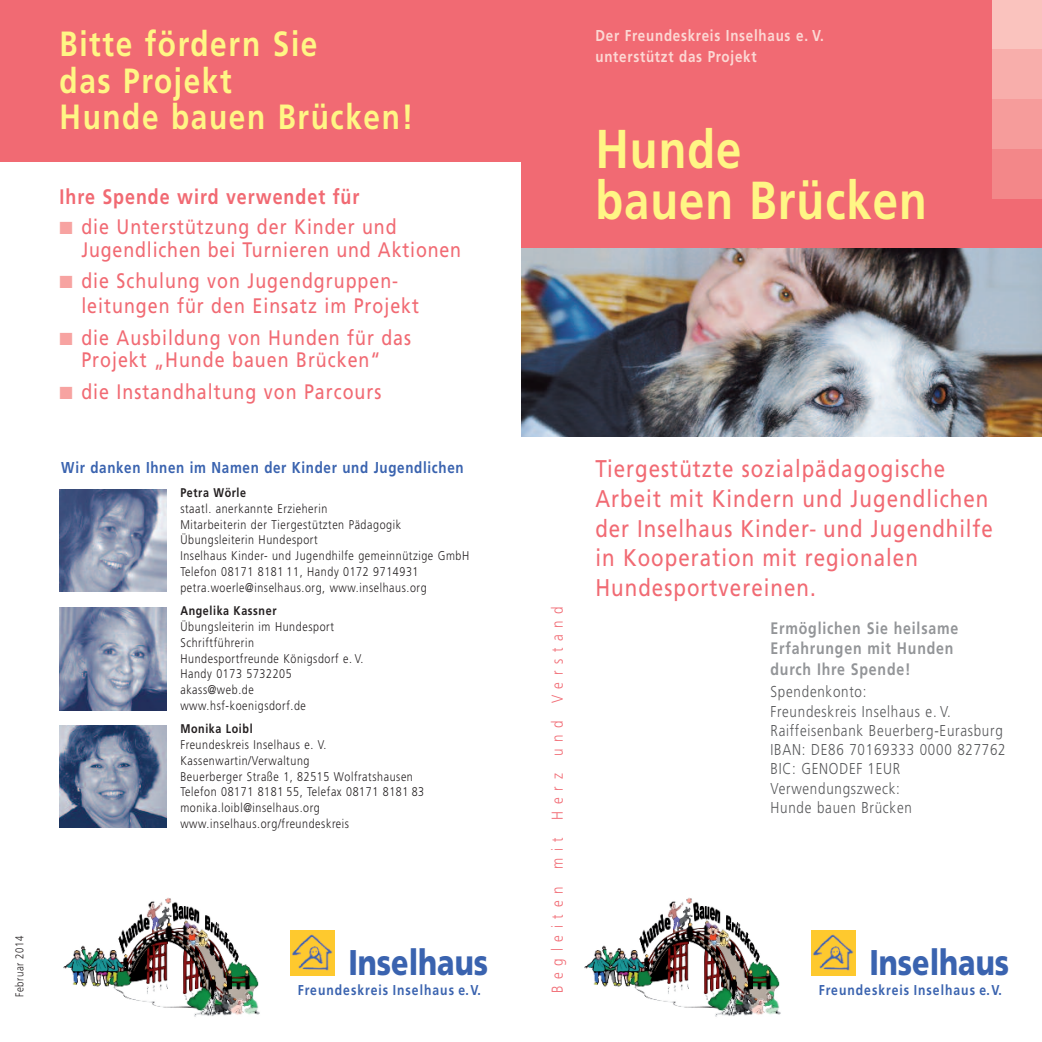
<style>
.page{position:relative;width:1042px;height:1042px;background:#fff}
.page>*{position:absolute;margin:0;border:0;box-sizing:border-box;transform-origin:0 0}
.t1{font:700 53.38px/51.4px "Frutiger";letter-spacing:.02em;color:#fff685;scale:.85 1}
.t2{font:900 35.7px "Frutiger";color:#3a63af;scale:.8 1}
.t3{font:700 35px/36.8px "Frutiger";letter-spacing:.055em;color:#fff685;scale:.85 1}
.t4{font:24.15px/29.8px "Frutiger";letter-spacing:.05em;color:#f16a73;scale:.85 1}
.t5{font:21px/22.8px "Frutiger";letter-spacing:.055em;color:#f16a73;scale:.85 1}
.t6{font:700 21px "Frutiger";letter-spacing:.055em;color:#f16a73;scale:.85 1}
.t7{font:700 16.62px/20.1px "Frutiger";letter-spacing:.055em;color:#939598;scale:.85 1}
.t8{font:300 15.75px/19.2px "Frutiger";letter-spacing:.055em;color:#57585a;scale:.85 1}
.t9{font:700 15.75px/21px "Frutiger";letter-spacing:.055em;color:#fcd8d4;scale:.85 1}
.t10{font:700 15.75px "Frutiger";letter-spacing:.05em;color:#3a63af;scale:.85 1}
.t11{font:300 15.75px "Frutiger";letter-spacing:.5em;color:#f16a73;scale:.85 1}
.t12{font:700 14.35px "Frutiger";color:#3a63af;scale:.85 1}
.t13{font:300 12.6px/15.8px "Frutiger";letter-spacing:.055em;color:#231f20;scale:.85 1}
.t14{font:700 12.6px "Frutiger";letter-spacing:.055em;color:#231f20;scale:.85 1}
.t15{font:300 11.38px "Frutiger";letter-spacing:.055em;color:#231f20;scale:.85 1}
.s1{color:#f7a3a1}
.s2{font-size:54.6px}
</style>
<div class="page">
<div style="left:521px;top:0;width:521px;height:248px;background:#f16a73"></div>
<img style="left:60px;top:489px;width:106px;height:103px">
<img style="left:60px;top:607px;width:106px;height:103px">
<div style="left:992px;top:0;width:50px;height:50px;background:#fac3be"></div>
<div style="left:992px;top:50px;width:50px;height:49px;background:#f8aeab"></div>
<div style="left:992px;top:99px;width:50px;height:50px;background:#f69c9b"></div>
<div style="left:992px;top:149px;width:50px;height:49px;background:#f38789"></div>
<img style="left:811px;top:930px;width:44px;height:45px">
<img style="left:521px;top:248px;width:521px;height:189px">
<div style="left:0;top:0;width:527px;height:161px;background:#f16a73"></div>
<img style="left:584px;top:897px;width:197px;height:120px">
<div style="left:290px;top:930px;width:44px;height:45px;background:#fec92e"></div>
<img style="left:292px;top:934px;width:41px;height:37px">
<img style="left:63px;top:897px;width:197px;height:120px">
<img style="left:60px;top:725px;width:106px;height:103px">
<h3 class="t3" style="left:60px;top:28px;width:418px">Bitte fördern Sie<br>das Projekt<br>Hunde bauen Brücken!</h3>
<h3 class="t6" style="left:60px;top:189px;width:354px">Ihre Spende wird verwendet für</h3>
<h3 class="t5" style="left:81px;top:217px;width:448px;text-indent:-22px"><span class="s1">■</span> die Unterstützung der Kinder und<br>Jugendlichen bei Turnieren und Aktionen</h3>
<h3 class="t5" style="left:81px;top:270px;width:399px;line-height:24.8px;text-indent:-22px"><span class="s1">■</span> die Schulung von Jugendgruppen&shy;leitungen für den Einsatz im Projekt</h3>
<h3 class="t5" style="left:60px;top:328px;width:415px;text-align:center"><span class="s1">■</span> die Ausbildung von Hunden für das<br>Projekt „Hunde bauen Brücken“</h3>
<h3 class="t5" style="left:60px;top:382px;width:380px"><span class="s1">■</span> die Instandhaltung von Parcours</h3>
<p class="t10" style="left:61px;top:461px;width:475px">Wir danken Ihnen im Namen der Kinder und Jugendlichen</p>
<p class="t14" style="left:180px;top:488px;width:79px">Petra Wörle</p>
<p class="t13" style="left:180px;top:502px;width:341px">staatl. anerkannte Erzieherin<br>Mitarbeiterin der Tiergestützten Pädagogik Übungsleiterin Hundesport<br>Inselhaus Kinder- und Jugendhilfe gemeinnützige GmbH Telefon 08171 8181 11, Handy 0172 9714931 petra.woerle@inselhaus.org, www.inselhaus.org</p>
<p class="t14" style="left:180px;top:606px;width:115px">Angelika Kassner</p>
<p class="t13" style="left:180px;top:620px;width:217px">Übungsleiterin im Hundesport<br>Schriftführerin<br>Hundesportfreunde Königsdorf e. V.<br>Handy 0173 5732205 akass@web.de www.hsf-koenigsdorf.de</p>
<p class="t14" style="left:180px;top:724px;width:87px">Monika Loibl</p>
<p class="t13" style="left:180px;top:738px;width:288px">Freundeskreis Inselhaus e. V.<br>Kassenwartin/Verwaltung<br>Beuerberger Straße 1, 82515 Wolfratshausen Telefon 08171 8181 55, Telefax 08171 8181 83 monika.loibl@inselhaus.org www.inselhaus.org/freundeskreis</p>
<p class="t15" style="left:15px;top:997px;width:74px;rotate:-90deg">Februar 2014</p>
<h2 class="t2" style="left:348px;top:948px;width:176px">Inselhaus</h2>
<p class="t12" style="left:298px;top:984px;width:217px">Freundeskreis Inselhaus e.V.</p>
<p class="t9" style="left:595px;top:27px;width:270px">Der Freundeskreis Inselhaus e. V. unterstützt das Projekt</p>
<h1 class="t1" style="left:595px;top:128px;width:391px"><span class="s2">H</span>unde<br>bauen Brücken</h1>
<p class="t11" style="left:551px;top:993px;width:457px;rotate:-90deg">Begleiten mit Herz und Verstand</p>
<h3 class="t4" style="left:595px;top:456px;width:469px">Tiergestützte sozialpädagogische Arbeit mit Kindern und Jugendlichen der Inselhaus Kinder- und Jugendhilfe in Kooperation mit regionalen Hundesportvereinen.</h3>
<h3 class="t7" style="left:770px;top:620px;width:222px">Ermöglichen Sie heilsame<br>Erfahrungen mit Hunden durch Ihre Spende!</h3>
<p class="t8" style="left:770px;top:683px;width:278px">Spendenkonto:<br>Freundeskreis Inselhaus e. V.<br>Raiffeisenbank Beuerberg-Eurasburg<br>IBAN: DE86 70169333 0000 827762<br>BIC: GENODEF 1EUR<br>Verwendungszweck:<br>Hunde bauen Brücken</p>
<h2 class="t2" style="left:869px;top:948px;width:176px">Inselhaus</h2>
<p class="t12" style="left:818px;top:984px;width:217px">Freundeskreis Inselhaus e.V.</p>
</div>
